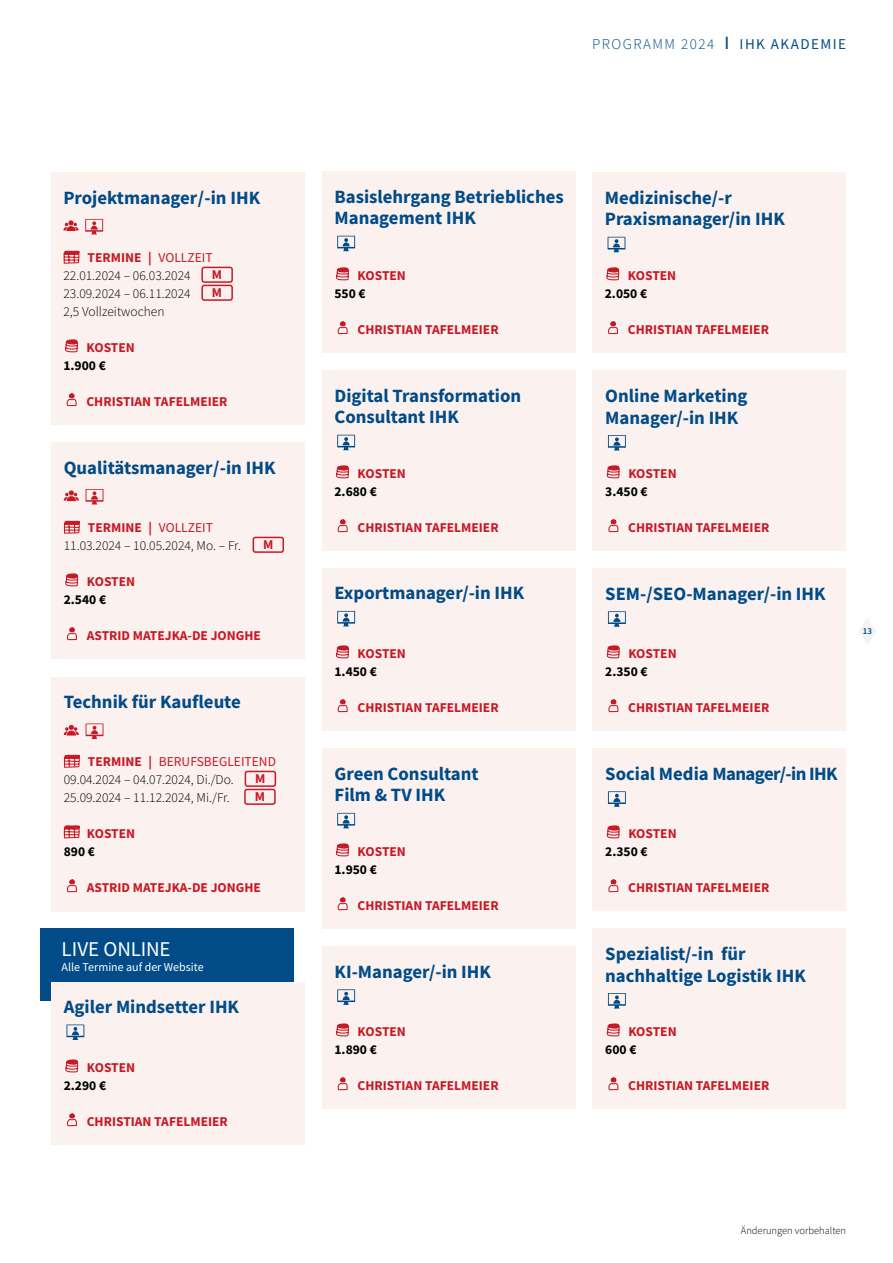
<style>
.page{position:relative;width:893px;height:1263px;background:#fff}
.page>*{position:absolute;margin:0;border:0;box-sizing:border-box;transform-origin:0 0}
.t1{font:21px "Source Sans Pro";letter-spacing:-.01em;color:#fff}
.t2{font:700 18.75px/21.8px "Source Sans Pro";color:#004b88}
.t3{font:300 15px "Source Sans Pro";letter-spacing:.1em;color:#004b88}
.t4{font:700 13.5px "Source Sans Pro";color:#c61a27}
.t5{font:300 13.5px/18px "Source Sans Pro";color:#000}
.t6{font:700 13.5px "Source Sans Pro";color:#000}
.t7{font:12px "Source Sans Pro";color:#fff}
.t8{font:300 10.5px "Source Sans Pro";color:#000}
.t9{font:600 9px "Source Sans Pro";color:#004b88}
.s1{font-weight:700;color:#c61a27}
.s2{font-weight:400;color:#c61a27}
.s3{font-weight:600;font-size:18.75px}
.s4{font-weight:400}
</style>
<div class="page">
<svg style="left:859px;top:618px;width:17px;height:27px"></svg>
<div style="left:51px;top:173px;width:253px;height:252px;background:#fbf1ee"></div>
<svg style="left:63px;top:220px;width:15px;height:11px"></svg>
<svg style="left:85px;top:219px;width:18px;height:15px"></svg>
<svg style="left:63px;top:250px;width:17px;height:14px"></svg>
<div style="left:201px;top:267px;width:32px;height:16px;border:2px solid #c61a27;border-radius:2px"></div>
<div style="left:201px;top:285px;width:32px;height:16px;border:2px solid #c61a27;border-radius:2px"></div>
<svg style="left:65px;top:339px;width:13px;height:14px"></svg>
<svg style="left:66px;top:393px;width:11px;height:14px"></svg>
<div style="left:40px;top:928px;width:253px;height:72px;background:#004b88"></div>
<div style="left:51px;top:443px;width:254px;height:216px;background:#fbf1ee"></div>
<svg style="left:64px;top:490px;width:15px;height:11px"></svg>
<svg style="left:86px;top:489px;width:17px;height:15px"></svg>
<svg style="left:64px;top:520px;width:16px;height:14px"></svg>
<div style="left:253px;top:537px;width:31px;height:16px;border:2px solid #c61a27;border-radius:2px"></div>
<svg style="left:65px;top:573px;width:14px;height:14px"></svg>
<svg style="left:66px;top:627px;width:11px;height:14px"></svg>
<div style="left:51px;top:677px;width:254px;height:235px;background:#fbf1ee"></div>
<svg style="left:64px;top:724px;width:15px;height:11px"></svg>
<svg style="left:86px;top:723px;width:17px;height:16px"></svg>
<svg style="left:64px;top:754px;width:16px;height:14px"></svg>
<div style="left:245px;top:771px;width:31px;height:16px;border:2px solid #c61a27;border-radius:2px"></div>
<div style="left:244px;top:789px;width:32px;height:16px;border:2px solid #c61a27;border-radius:2px"></div>
<svg style="left:64px;top:825px;width:16px;height:14px"></svg>
<svg style="left:66px;top:879px;width:11px;height:14px"></svg>
<div style="left:592px;top:749px;width:254px;height:162px;background:#fbf1ee"></div>
<svg style="left:608px;top:791px;width:18px;height:16px"></svg>
<svg style="left:606px;top:825px;width:14px;height:14px"></svg>
<svg style="left:608px;top:879px;width:11px;height:14px"></svg>
<div style="left:592px;top:929px;width:254px;height:180px;background:#fbf1ee"></div>
<svg style="left:608px;top:993px;width:18px;height:15px"></svg>
<svg style="left:606px;top:1023px;width:14px;height:14px"></svg>
<svg style="left:608px;top:1077px;width:11px;height:14px"></svg>
<div style="left:322px;top:171px;width:253px;height:182px;background:#fbf1ee"></div>
<svg style="left:337px;top:236px;width:18px;height:15px"></svg>
<svg style="left:336px;top:267px;width:13px;height:14px"></svg>
<svg style="left:337px;top:321px;width:11px;height:14px"></svg>
<div style="left:322px;top:370px;width:253px;height:181px;background:#fbf1ee"></div>
<svg style="left:337px;top:435px;width:18px;height:15px"></svg>
<svg style="left:336px;top:465px;width:13px;height:14px"></svg>
<svg style="left:337px;top:519px;width:11px;height:14px"></svg>
<div style="left:592px;top:371px;width:254px;height:180px;background:#fbf1ee"></div>
<svg style="left:608px;top:435px;width:18px;height:15px"></svg>
<svg style="left:606px;top:465px;width:14px;height:14px"></svg>
<svg style="left:608px;top:519px;width:11px;height:14px"></svg>
<div style="left:322px;top:568px;width:253px;height:163px;background:#fbf1ee"></div>
<svg style="left:337px;top:611px;width:18px;height:15px"></svg>
<svg style="left:336px;top:645px;width:13px;height:14px"></svg>
<svg style="left:337px;top:699px;width:11px;height:14px"></svg>
<div style="left:322px;top:749px;width:253px;height:180px;background:#fbf1ee"></div>
<svg style="left:337px;top:813px;width:18px;height:15px"></svg>
<svg style="left:336px;top:843px;width:13px;height:14px"></svg>
<svg style="left:337px;top:897px;width:11px;height:14px"></svg>
<div style="left:592px;top:569px;width:254px;height:162px;background:#fbf1ee"></div>
<svg style="left:608px;top:611px;width:18px;height:16px"></svg>
<svg style="left:606px;top:645px;width:14px;height:14px"></svg>
<svg style="left:608px;top:699px;width:11px;height:14px"></svg>
<div style="left:322px;top:947px;width:253px;height:162px;background:#fbf1ee"></div>
<svg style="left:337px;top:989px;width:18px;height:16px"></svg>
<svg style="left:336px;top:1023px;width:13px;height:14px"></svg>
<svg style="left:337px;top:1077px;width:11px;height:14px"></svg>
<div style="left:51px;top:982px;width:254px;height:162px;background:#fbf1ee"></div>
<svg style="left:66px;top:1024px;width:18px;height:16px"></svg>
<svg style="left:65px;top:1059px;width:14px;height:14px"></svg>
<svg style="left:66px;top:1113px;width:11px;height:14px"></svg>
<div style="left:592px;top:172px;width:254px;height:181px;background:#fbf1ee"></div>
<svg style="left:608px;top:237px;width:17px;height:15px"></svg>
<svg style="left:606px;top:267px;width:14px;height:14px"></svg>
<svg style="left:608px;top:321px;width:10px;height:14px"></svg>
<p class="t2" style="left:63px;top:186px;width:198px">Projektmanager / -in IHK</p>
<p class="t5" style="left:63px;top:248px;width:151px;text-indent:24px"><span class="s1">TERMINE |</span> <span class="s2">VOLLZEIT<br></span>22.01.2024 – 06.03.2024</p>
<p class="t4" style="left:212px;top:266px;width:12px">M</p>
<p class="t5" style="left:63px;top:284px;width:129px">23.09.2024 – 06.11.2024</p>
<p class="t4" style="left:212px;top:284px;width:12px">M</p>
<p class="t5" style="left:63px;top:302px;width:103px">2,5 Vollzeitwochen</p>
<p class="t4" style="left:87px;top:338px;width:50px">KOSTEN</p>
<p class="t6" style="left:63px;top:356px;width:44px">1.900 €</p>
<p class="t4" style="left:86px;top:392px;width:143px">CHRISTIAN TAFELMEIER</p>
<p class="t2" style="left:64px;top:456px;width:213px">Qualitätsmanager / -in IHK</p>
<p class="t5" style="left:64px;top:518px;width:179px;text-align:center"><span class="s1">TERMINE |</span> <span class="s2">VOLLZEIT<br></span>11.03.2024 – 10.05.2024, Mo. – Fr.</p>
<p class="t4" style="left:263px;top:536px;width:12px">M</p>
<p class="t4" style="left:87px;top:572px;width:50px">KOSTEN</p>
<p class="t6" style="left:64px;top:590px;width:44px">2.540 €</p>
<p class="t4" style="left:87px;top:626px;width:176px">ASTRID MATEJKA-DE JONGHE</p>
<p class="t2" style="left:64px;top:691px;width:179px">Technik für Kaufleute</p>
<p class="t5" style="left:64px;top:752px;width:214px;text-indent:24px"><span class="s1">TERMINE |</span> <span class="s2">BERUFSBEGLEITEND<br></span>09.04.2024 – 04.07.2024, Di./Do.</p>
<p class="t4" style="left:255px;top:770px;width:12px">M</p>
<p class="t5" style="left:64px;top:788px;width:168px">25.09.2024 – 11.12.2024, Mi./Fr.</p>
<p class="t4" style="left:255px;top:788px;width:12px">M</p>
<p class="t4" style="left:87px;top:824px;width:50px">KOSTEN</p>
<p class="t6" style="left:64px;top:842px;width:33px">890 €</p>
<p class="t4" style="left:87px;top:878px;width:176px">ASTRID MATEJKA-DE JONGHE</p>
<p class="t1" style="left:62px;top:936px;width:111px">LIVE ONLINE</p>
<p class="t7" style="left:62px;top:960px;width:144px">Alle Termine auf der Website</p>
<p class="t2" style="left:64px;top:996px;width:177px">Agiler Mindsetter IHK</p>
<p class="t4" style="left:87px;top:1058px;width:50px">KOSTEN</p>
<p class="t6" style="left:64px;top:1076px;width:44px">2.290 €</p>
<p class="t4" style="left:87px;top:1112px;width:143px">CHRISTIAN TAFELMEIER</p>
<p class="t3" style="left:592px;top:35px;width:256px">PROGRAMM 2024 <span class="s3">I</span> <span class="s4">IHK AKADEMIE</span></p>
<p class="t2" style="left:334px;top:185px;width:231px">Basislehrgang Betriebliches<br>Management IHK</p>
<p class="t4" style="left:358px;top:266px;width:50px">KOSTEN</p>
<p class="t6" style="left:334px;top:284px;width:33px">550 €</p>
<p class="t4" style="left:358px;top:320px;width:143px">CHRISTIAN TAFELMEIER</p>
<p class="t2" style="left:334px;top:384px;width:188px">Digital Transformation<br>Consultant IHK</p>
<p class="t4" style="left:358px;top:464px;width:50px">KOSTEN</p>
<p class="t6" style="left:334px;top:482px;width:44px">2.680 €</p>
<p class="t4" style="left:358px;top:518px;width:143px">CHRISTIAN TAFELMEIER</p>
<p class="t2" style="left:334px;top:582px;width:191px">Exportmanager/-in IHK</p>
<p class="t4" style="left:358px;top:644px;width:50px">KOSTEN</p>
<p class="t6" style="left:334px;top:662px;width:44px">1.450 €</p>
<p class="t4" style="left:358px;top:698px;width:143px">CHRISTIAN TAFELMEIER</p>
<p class="t2" style="left:334px;top:762px;width:146px">Green Consultant<br>Film &amp; TV IHK</p>
<p class="t4" style="left:358px;top:842px;width:50px">KOSTEN</p>
<p class="t6" style="left:334px;top:860px;width:44px">1.950 €</p>
<p class="t4" style="left:358px;top:896px;width:143px">CHRISTIAN TAFELMEIER</p>
<p class="t2" style="left:334px;top:960px;width:158px">KI-Manager/-in IHK</p>
<p class="t4" style="left:358px;top:1022px;width:50px">KOSTEN</p>
<p class="t6" style="left:334px;top:1040px;width:44px">1.890 €</p>
<p class="t4" style="left:358px;top:1076px;width:143px">CHRISTIAN TAFELMEIER</p>
<p class="t2" style="left:605px;top:186px;width:181px">Medizinische/-r<br>Praxismanager/in IHK</p>
<p class="t4" style="left:628px;top:266px;width:50px">KOSTEN</p>
<p class="t6" style="left:605px;top:284px;width:44px">2.050 €</p>
<p class="t4" style="left:628px;top:320px;width:143px">CHRISTIAN TAFELMEIER</p>
<p class="t2" style="left:605px;top:384px;width:144px">Online Marketing<br>Manager/-in IHK</p>
<p class="t4" style="left:628px;top:464px;width:50px">KOSTEN</p>
<p class="t6" style="left:605px;top:482px;width:44px">3.450 €</p>
<p class="t4" style="left:628px;top:518px;width:143px">CHRISTIAN TAFELMEIER</p>
<p class="t2" style="left:605px;top:582px;width:222px">SEM-/SEO-Manager/-in IHK</p>
<p class="t4" style="left:628px;top:644px;width:50px">KOSTEN</p>
<p class="t6" style="left:605px;top:662px;width:44px">2.350 €</p>
<p class="t4" style="left:628px;top:698px;width:143px">CHRISTIAN TAFELMEIER</p>
<p class="t2" style="left:605px;top:762px;width:234px">Social Media Manager/-in IHK</p>
<p class="t4" style="left:628px;top:824px;width:50px">KOSTEN</p>
<p class="t6" style="left:605px;top:842px;width:44px">2.350 €</p>
<p class="t4" style="left:628px;top:878px;width:143px">CHRISTIAN TAFELMEIER</p>
<p class="t2" style="left:605px;top:942px;width:202px">Spezialist/-in für nachhaltige Logistik IHK</p>
<p class="t4" style="left:628px;top:1022px;width:50px">KOSTEN</p>
<p class="t6" style="left:605px;top:1040px;width:33px">600 €</p>
<p class="t4" style="left:628px;top:1076px;width:143px">CHRISTIAN TAFELMEIER</p>
<p class="t9" style="left:863px;top:625px;width:11px">13</p>
<p class="t8" style="left:741px;top:1224px;width:107px">Änderungen vorbehalten</p>
</div>
